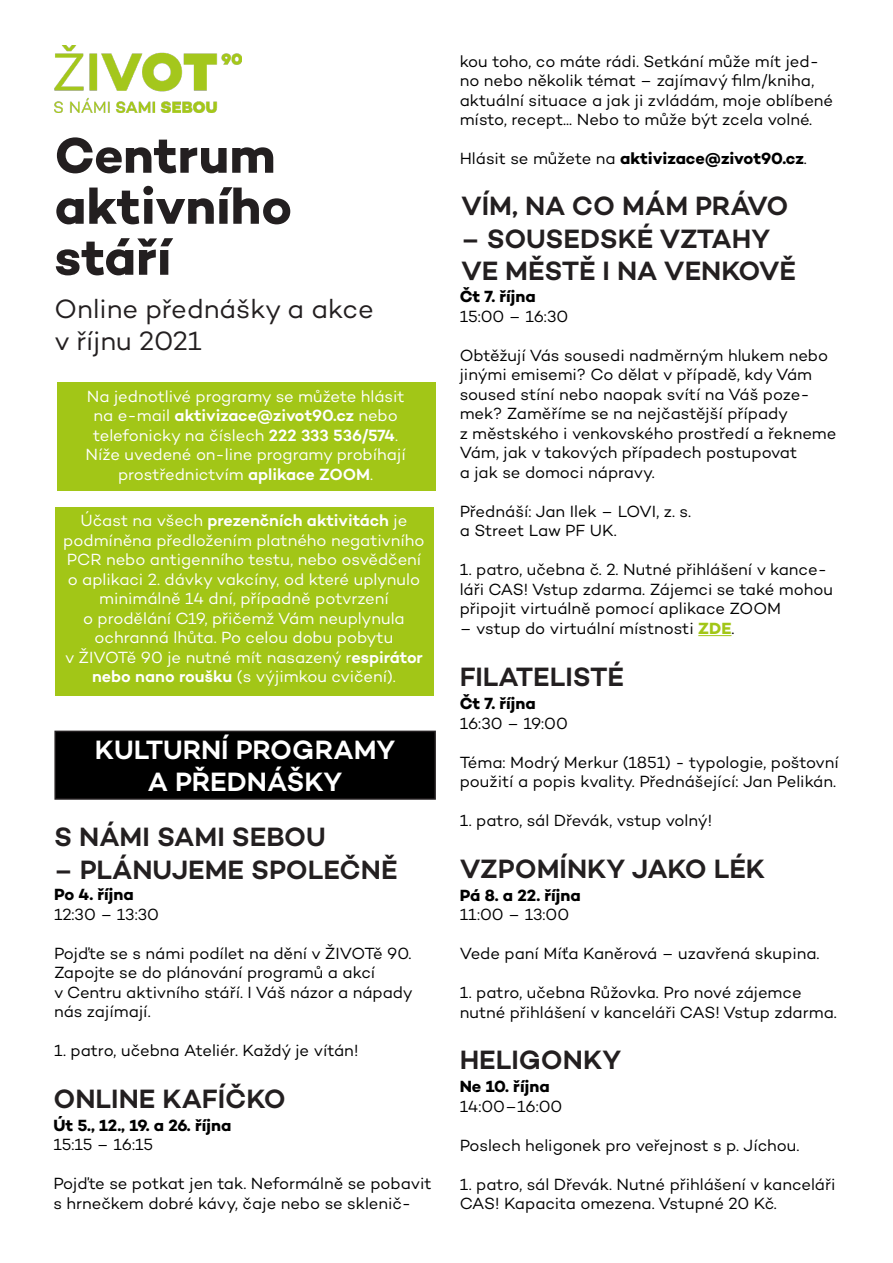
<style>
.page{position:relative;width:893px;height:1263px;background:#fff}
.page>*{position:absolute;margin:0;border:0;box-sizing:border-box;transform-origin:0 0}
.t1{font:700 51px "Campton";color:#231f20}
.t2{font:600 27px "Campton";color:#231f20}
.t3{font:27px "Campton";color:#231f20}
.t4{font:600 27px "Campton";color:#fff}
.t5{font:16.5px/19.5px "Campton";color:#000}
.t6{font:16.5px/19.5px "Campton";color:#fff;text-align:center}
.t7{font:700 16.5px "Campton";color:#000}
.s1{font-weight:600}
.s2{font-weight:400}
.s3{font-weight:700;color:#a2c617}
</style>
<div class="page">
<img style="left:55px;top:45px;width:187px;height:68px">
<div style="left:57px;top:383px;width:379px;height:108px;background:#a2c617"></div>
<div style="left:55px;top:731px;width:380px;height:68px;background:#000"></div>
<div style="left:54px;top:731px;width:382px;height:69px;border:2px solid #231f20"></div>
<div style="left:56px;top:507px;width:378px;height:188px;background:#a2c617"></div>
<hr style="left:698px;top:635px;width:33px;height:1px;background:#a2c617">
<p class="t1" style="left:55px;top:123px;width:223px">Centrum</p>
<p class="t1" style="left:55px;top:174px;width:239px">aktivního</p>
<p class="t1" style="left:55px;top:225px;width:118px">stáří</p>
<p class="t3" style="left:55px;top:292px;width:321px">Online přednášky a akce</p>
<p class="t3" style="left:55px;top:324px;width:148px">v říjnu 2021</p>
<p class="t6" style="left:87px;top:386px;width:319px">Na jednotlivé programy se můžete hlásit</p>
<p class="t6" style="left:86px;top:406px;width:322px">na e-mail <span class="s1">aktivizace@zivot90.cz</span> nebo telefonicky na číslech <span class="s1">222 333 536/574</span>.<br>Níže uvedené on-line programy probíhají prostřednictvím <span class="s1">aplikace ZOOM</span>.</p>
<p class="t6" style="left:63px;top:511px;width:363px">Účast na všech <span class="s1">prezenčních aktivitách</span> je podmíněna předložením platného negativního PCR nebo antigenního testu, nebo osvědčení o aplikaci 2. dávky vakcíny, od které uplynulo minimálně 14 dní, případně potvrzení</p>
<p class="t6" style="left:83px;top:608px;width:323px">o prodělání C19, přičemž Vám neuplynula ochranná lhůta. Po celou dobu pobytu</p>
<p class="t6" style="left:65px;top:647px;width:359px">v ŽIVOTě 90 je nutné mít nasazený r<span class="s1">espirátor nebo nano roušku</span> (s výjimkou cvičení).</p>
<p class="t4" style="left:95px;top:732px;width:302px">KULTURNÍ PROGRAMY</p>
<p class="t4" style="left:148px;top:765px;width:196px">A PŘEDNÁŠKY</p>
<p class="t2" style="left:54px;top:820px;width:273px">S NÁMI SAMI SEBOU</p>
<p class="t2" style="left:54px;top:852px;width:345px">– PLÁNUJEME SPOLEČNĚ</p>
<p class="t7" style="left:54px;top:884px;width:81px">Po 4. října</p>
<p class="t5" style="left:54px;top:904px;width:106px">12:30 – 13:30</p>
<p class="t5" style="left:54px;top:943px;width:359px">Pojďte se s námi podílet na dění v ŽIVOTě 90.<br>Zapojte se do plánování programů a akcí</p>
<p class="t5" style="left:54px;top:982px;width:360px">v Centru aktivního stáří. I Váš názor a nápady nás zajímají.</p>
<p class="t5" style="left:54px;top:1040px;width:306px">1. patro, učebna Ateliér. Každý je vítán!</p>
<p class="t2" style="left:53px;top:1081px;width:234px">ONLINE KAFÍČKO</p>
<p class="t7" style="left:53px;top:1115px;width:180px">Út 5., 12., 19. a 26. října</p>
<p class="t5" style="left:53px;top:1134px;width:101px">15:15 – 16:15</p>
<p class="t5" style="left:53px;top:1173px;width:380px">Pojďte se potkat jen tak. Neformálně se pobavit s hrnečkem dobré kávy, čaje nebo se sklenič-</p>
<p class="t5" style="left:460px;top:51px;width:375px">kou toho, co máte rádi. Setkání může mít jed&shy;no nebo několik témat – zajímavý film/kniha, aktuální situace a jak ji zvládám, moje oblíbené místo, recept... Nebo to může být zcela volné.</p>
<p class="t7" style="left:460px;top:148px;width:349px"><span class="s2">Hlásit se můžete na</span> aktivizace@zivot90.cz<span class="s2">.</span></p>
<p class="t2" style="left:461px;top:189px;width:329px">VÍM, NA CO MÁM PRÁVO</p>
<p class="t2" style="left:461px;top:221px;width:311px">– SOUSEDSKÉ VZTAHY</p>
<p class="t2" style="left:461px;top:254px;width:337px">VE MĚSTĚ I NA VENKOVĚ</p>
<p class="t7" style="left:460px;top:286px;width:78px">Čt 7. října</p>
<p class="t5" style="left:460px;top:306px;width:110px">15:00 – 16:30</p>
<p class="t5" style="left:460px;top:345px;width:370px">Obtěžují Vás sousedi nadměrným hlukem nebo jinými emisemi? Co dělat v případě, kdy Vám soused stíní nebo naopak svítí na Váš poze&shy;mek? Zaměříme se na nejčastější případy</p>
<p class="t5" style="left:460px;top:423px;width:378px">z městského i venkovského prostředí a řekneme<br>Vám, jak v takových případech postupovat</p>
<p class="t5" style="left:460px;top:462px;width:197px">a jak se domoci nápravy.</p>
<p class="t5" style="left:460px;top:501px;width:233px">Přednáší: Jan Ilek – LOVI, z. s.</p>
<p class="t5" style="left:460px;top:521px;width:159px">a Street Law PF UK.</p>
<p class="t5" style="left:460px;top:560px;width:375px">1. patro, učebna č. 2. Nutné přihlášení v kance&shy;láři CAS! Vstup zdarma. Zájemci se také mohou připojit virtuálně pomocí aplikace ZOOM</p>
<p class="t5" style="left:460px;top:618px;width:276px">– vstup do virtuální místnosti <span class="s3">ZDE</span>.</p>
<p class="t2" style="left:460px;top:660px;width:166px">FILATELISTÉ</p>
<p class="t7" style="left:460px;top:693px;width:78px">Čt 7. října</p>
<p class="t5" style="left:460px;top:713px;width:110px">16:30 – 19:00</p>
<p class="t5" style="left:460px;top:752px;width:381px">Téma: Modrý Merkur (1851) - typologie, poštovní použití a popis kvality. Přednášející: Jan Pelikán.</p>
<p class="t5" style="left:460px;top:811px;width:254px">1. patro, sál Dřevák, vstup volný!</p>
<p class="t2" style="left:460px;top:851px;width:307px">VZPOMÍNKY JAKO LÉK</p>
<p class="t7" style="left:460px;top:885px;width:123px">Pá 8. a 22. října</p>
<p class="t5" style="left:460px;top:905px;width:111px">11:00 – 13:00</p>
<p class="t5" style="left:460px;top:944px;width:361px">Vede paní Míťa Kaněrová – uzavřená skupina.</p>
<p class="t5" style="left:460px;top:983px;width:379px">1. patro, učebna Růžovka. Pro nové zájemce nutné přihlášení v kanceláři CAS! Vstup zdarma.</p>
<p class="t2" style="left:460px;top:1042px;width:163px">HELIGONKY</p>
<p class="t7" style="left:460px;top:1076px;width:91px">Ne 10. října</p>
<p class="t5" style="left:460px;top:1096px;width:104px">14:00–16:00</p>
<p class="t5" style="left:460px;top:1135px;width:341px">Poslech heligonek pro veřejnost s p. Jíchou.</p>
<p class="t5" style="left:460px;top:1174px;width:377px">1. patro, sál Dřevák. Nutné přihlášení v kanceláři<br>CAS! Kapacita omezena. Vstupné 20 Kč.</p>
</div>
